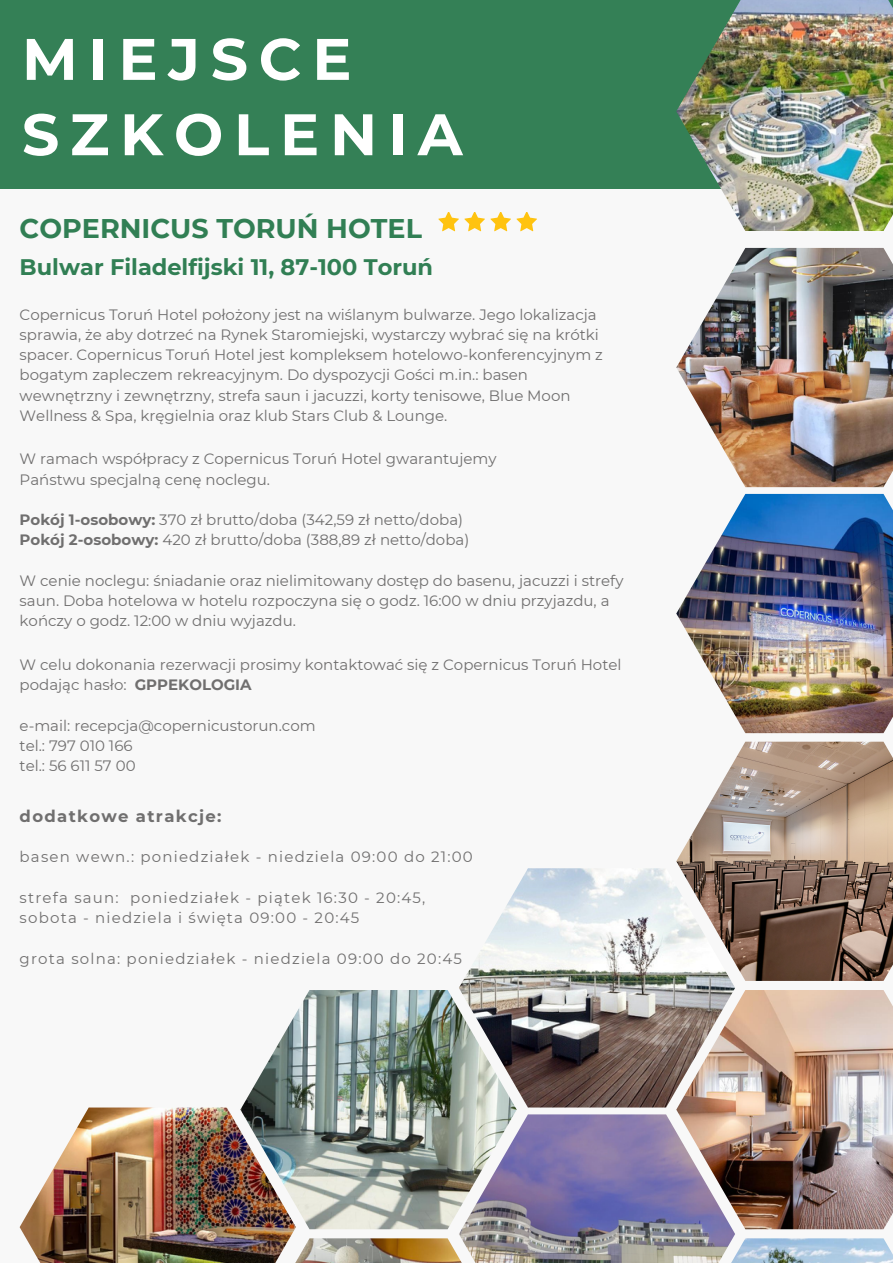
<style>
.page{position:relative;width:893px;height:1264px;background:#fff}
.page>*{position:absolute;margin:0;border:0;box-sizing:border-box;transform-origin:0 0}
.t1{font:700 58.5px "Montserrat";letter-spacing:.185em;color:#fff}
.t2{font:700 27px "Montserrat";color:#317f54}
.t3{font:700 22.5px "Montserrat";color:#317f54}
.t4{font:700 16.5px "Montserrat";letter-spacing:.08em;color:#706f6f}
.t5{font:15px/20.2px "Montserrat";color:#706f6f}
.t6{font:15px "Montserrat";letter-spacing:.08em;color:#706f6f}
.s1{font-weight:700}
</style>
<div class="page">
<div style="left:0;top:0;width:892px;height:1262px;background:#f8f8f8"></div>
<div style="left:0;top:0;width:892px;height:189px;background:#317f54"></div>
<img style="left:459px;top:1114px;width:276px;height:148px">
<img style="left:676px;top:494px;width:216px;height:239px">
<img style="left:676px;top:0;width:216px;height:231px">
<img style="left:676px;top:248px;width:216px;height:239px">
<svg style="left:438px;top:212px;width:99px;height:19px"></svg>
<img style="left:676px;top:990px;width:216px;height:239px">
<img style="left:459px;top:868px;width:276px;height:239px">
<img style="left:242px;top:990px;width:274px;height:239px">
<img style="left:20px;top:1107px;width:276px;height:155px">
<img style="left:676px;top:741px;width:216px;height:239px">
<img style="left:240px;top:1238px;width:276px;height:24px">
<img style="left:676px;top:1238px;width:216px;height:24px">
<p class="t1" style="left:22px;top:23px;width:331px">MIEJSCE</p>
<p class="t1" style="left:22px;top:99px;width:442px">SZKOLENIA</p>
<p class="t2" style="left:20px;top:212px;width:404px">COPERNICUS TORUŃ HOTEL</p>
<p class="t3" style="left:20px;top:253px;width:415px">Bulwar Filadelfijski 11, 87-100 Toruń</p>
<p class="t5" style="left:20px;top:304px;width:584px">Copernicus Toruń Hotel położony jest na wiślanym bulwarze. Jego lokalizacja sprawia, że aby dotrzeć na Rynek Staromiejski, wystarczy wybrać się na krótki spacer. Copernicus Toruń Hotel jest kompleksem hotelowo-konferencyjnym z bogatym zapleczem rekreacyjnym. Do dyspozycji Gości m.in.: basen wewnętrzny i zewnętrzny, strefa saun i jacuzzi, korty tenisowe, Blue Moon Wellness &amp; Spa, kręgielnia oraz klub Stars Club &amp; Lounge.</p>
<p class="t5" style="left:20px;top:449px;width:478px">W ramach współpracy z Copernicus Toruń Hotel gwarantujemy</p>
<p class="t5" style="left:20px;top:469px;width:252px">Państwu specjalną cenę noclegu.</p>
<p class="t5" style="left:20px;top:509px;width:445px"><span class="s1">Pokój 1-osobowy:</span> 370 zł brutto/doba (342,59 zł netto/doba)</p>
<p class="t5" style="left:20px;top:530px;width:451px"><span class="s1">Pokój 2-osobowy:</span> 420 zł brutto/doba (388,89 zł netto/doba)</p>
<p class="t5" style="left:20px;top:570px;width:605px">W cenie noclegu: śniadanie oraz nielimitowany dostęp do basenu, jacuzzi i strefy saun. Doba hotelowa w hotelu rozpoczyna się o godz. 16:00 w dniu przyjazdu, a kończy o godz. 12:00 w dniu wyjazdu.</p>
<p class="t5" style="left:20px;top:654px;width:603px">W celu dokonania rezerwacji prosimy kontaktować się z Copernicus Toruń Hotel podając hasło: <span class="s1">GPPEKOLOGIA</span></p>
<p class="t5" style="left:20px;top:715px;width:297px">e-mail: recepcja@copernicustorun.com</p>
<p class="t5" style="left:20px;top:735px;width:114px">tel.: 797 010 166</p>
<p class="t5" style="left:20px;top:755px;width:117px">tel.: 56 611 57 00</p>
<p class="t4" style="left:20px;top:805px;width:203px">dodatkowe atrakcje:</p>
<p class="t6" style="left:20px;top:847px;width:454px">basen wewn.: poniedziałek - niedziela 09:00 do 21:00</p>
<p class="t6" style="left:20px;top:888px;width:407px">strefa saun: poniedziałek - piątek 16:30 - 20:45,</p>
<p class="t6" style="left:20px;top:908px;width:341px">sobota - niedziela i święta 09:00 - 20:45</p>
<p class="t6" style="left:20px;top:949px;width:444px">grota solna: poniedziałek - niedziela 09:00 do 20:45</p>
</div>
